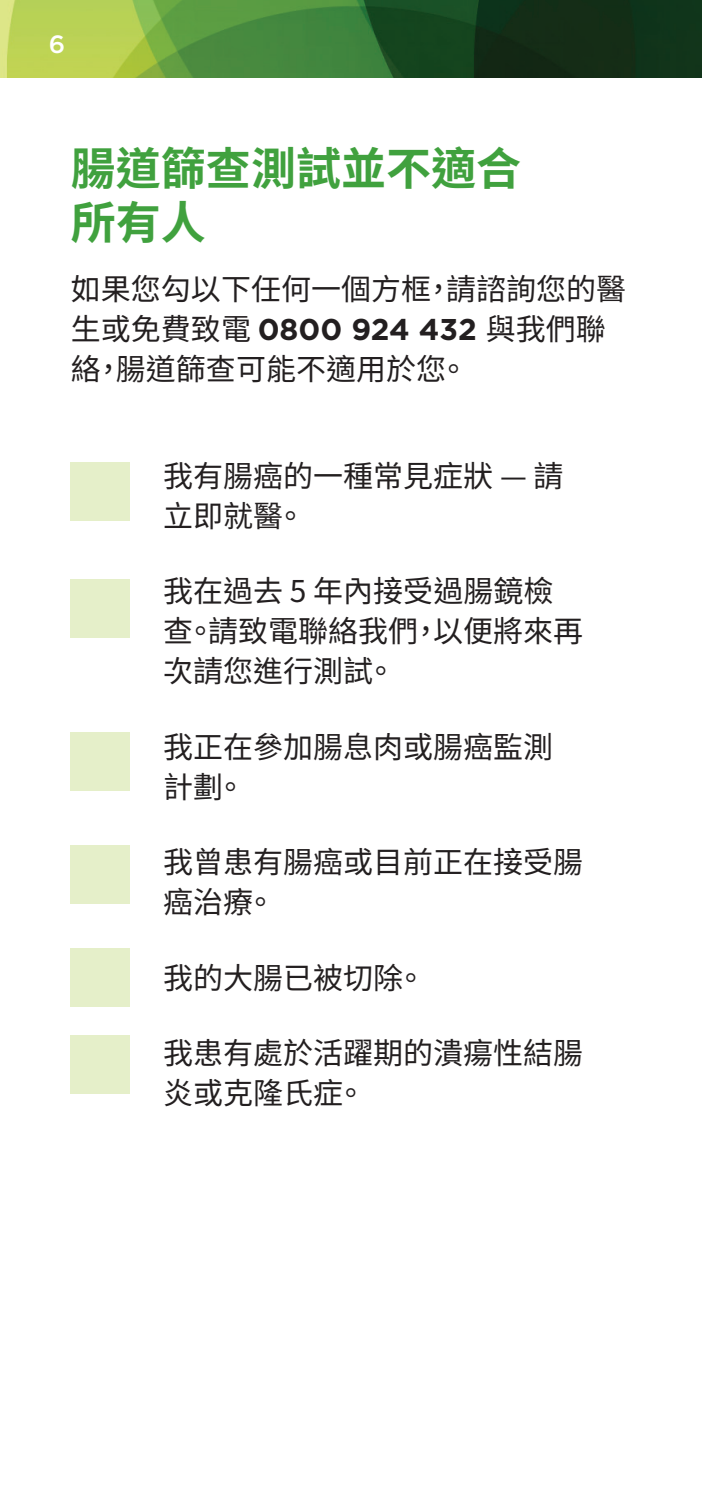
<style>
.page{position:relative;width:702px;height:1489px;background:#fff}
.page>*{position:absolute;margin:0;border:0;box-sizing:border-box;transform-origin:0 0}
.TTS_Subhead_L1{font:700 45px/54px "Noto Sans TC";color:#40a13e}
.TTS_Body_text{font:30px/40px "Noto Sans TC";color:#231f20}
.t1{font:500 25px "Gotham";color:#fff}
.s1{font-family:"Gotham";font-weight:700}
</style>
<div class="page">
<img style="left:0;top:0;width:702px;height:78px">
<div style="left:71px;top:462px;width:59px;height:59px;background:#e5efc9"></div>
<div style="left:71px;top:579px;width:59px;height:59px;background:#e5efc9"></div>
<div style="left:71px;top:732px;width:59px;height:58px;background:#e5efc9"></div>
<div style="left:71px;top:845px;width:59px;height:59px;background:#e5efc9"></div>
<div style="left:71px;top:948px;width:59px;height:58px;background:#e5efc9"></div>
<div style="left:71px;top:1035px;width:59px;height:58px;background:#e5efc9"></div>
<p class="t1" style="left:49px;top:28px;width:18px">6</p>
<p class="TTS_Subhead_L1" style="left:71px;top:142px;width:451px">腸道篩查測試並不適合所有人</p>
<p class="TTS_Body_text" style="left:71px;top:270px;width:556px">如果您勾以下任何一個方框，請諮詢您的醫生或免費致電 <span class="s1">0800 924 432</span> 與我們聯絡，腸道篩查可能不適用於您。</p>
<p class="TTS_Body_text" style="left:163px;top:456px;width:402px">我有腸癌的一種常見症狀 — 請立即就醫。</p>
<p class="TTS_Body_text" style="left:163px;top:571px;width:422px">我在過去 5 年內接受過腸鏡檢查。請致電聯絡我們，以便將來再次請您進行測試。</p>
<p class="TTS_Body_text" style="left:163px;top:727px;width:392px">我正在參加腸息肉或腸癌監測計劃。</p>
<p class="TTS_Body_text" style="left:163px;top:842px;width:422px">我曾患有腸癌或目前正在接受腸癌治療。</p>
<p class="TTS_Body_text" style="left:163px;top:958px;width:264px">我的大腸已被切除。</p>
<p class="TTS_Body_text" style="left:163px;top:1033px;width:422px">我患有處於活躍期的潰瘍性結腸炎或克隆氏症。</p>
</div>
